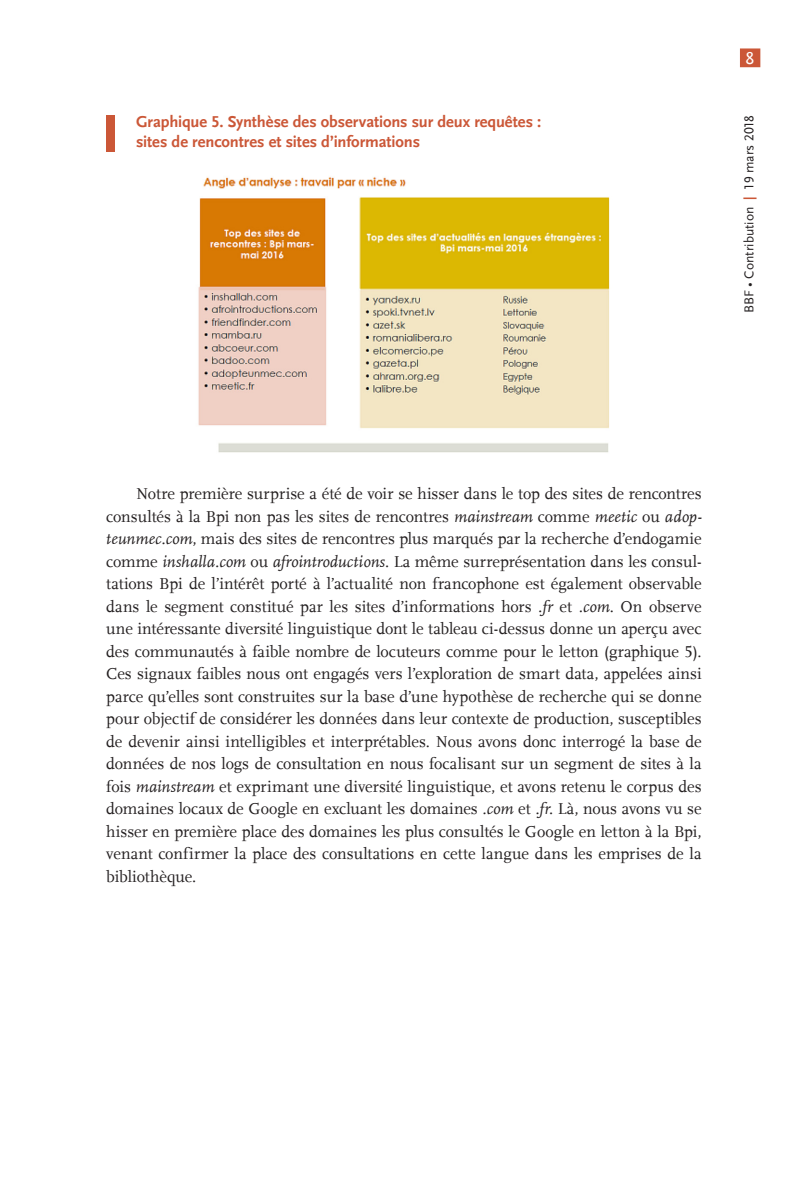
<style>
.page{position:relative;width:808px;height:1191px;background:#fff}
.page>*{position:absolute;margin:0;border:0;box-sizing:border-box;transform-origin:0 0}
.t1{font:18px "Scala Sans LF";color:#fff}
.txt_Normal{font:16.5px/22.5px "Scala LF";color:#231f20;text-align:justify}
.titre_figure{font:700 16.5px/19.8px "Scala Sans LF";letter-spacing:-.005em;color:#cb5737}
.t2{font:13.5px "Scala Sans LF";letter-spacing:.005em;color:#231f20}
.s1{font-weight:700;color:#cb5737}
.s2{font-style:italic}
</style>
<div class="page">
<div style="left:740px;top:48px;width:20px;height:19px;background:#cb5737"></div>
<div style="left:106px;top:115px;width:9px;height:36px;background:#cb5737"></div>
<img style="left:198px;top:177px;width:412px;height:276px">
<p class="titre_figure" style="left:136px;top:112px;width:407px">Graphique 5. Synthèse des observations sur deux requêtes : sites de rencontres et sites d’informations</p>
<p class="t1" style="left:746px;top:49px;width:10px">8</p>
<p class="t2" style="left:742px;top:313px;width:200px;rotate:-90deg">BBF • Contribution <span class="s1">|</span> 19 mars 2018</p>
<p class="txt_Normal" style="left:106px;top:483px;width:597px;text-indent:30px">Notre première surprise a été de voir se hisser dans le top des sites de rencontres consultés à la Bpi non pas les sites de rencontres <span class="s2">mainstream</span> comme <span class="s2">meetic</span> ou <span class="s2">adop&shy;teunmec.com</span>, mais des sites de rencontres plus marqués par la recherche d’endogamie comme <span class="s2">inshalla.com</span> ou <span class="s2">afrointroductions</span>. La même surreprésentation dans les consul&shy;tations Bpi de l’intérêt porté à l’actualité non francophone est également observable dans le segment constitué par les sites d’informations hors <span class="s2">.fr</span> et <span class="s2">.com</span>. On observe une intéressante diversité linguistique dont le tableau ci-dessus donne un aperçu avec des communautés à faible nombre de locuteurs comme pour le letton (graphique 5).<br>Ces signaux faibles nous ont engagés vers l’exploration de smart data, appelées ainsi parce qu’elles sont construites sur la base d’une hypothèse de recherche qui se donne pour objectif de considérer les données dans leur contexte de production, susceptibles de devenir ainsi intelligibles et interprétables. Nous avons donc interrogé la base de données de nos logs de consultation en nous focalisant sur un segment de sites à la fois <span class="s2">mainstream</span> et exprimant une diversité linguistique, et avons retenu le corpus des domaines locaux de Google en excluant les domaines <span class="s2">.com</span> et <span class="s2">.fr</span>. Là, nous avons vu se hisser en première place des domaines les plus consultés le Google en letton à la Bpi, venant confirmer la place des consultations en cette langue dans les emprises de la bibliothèque.</p>
</div>
